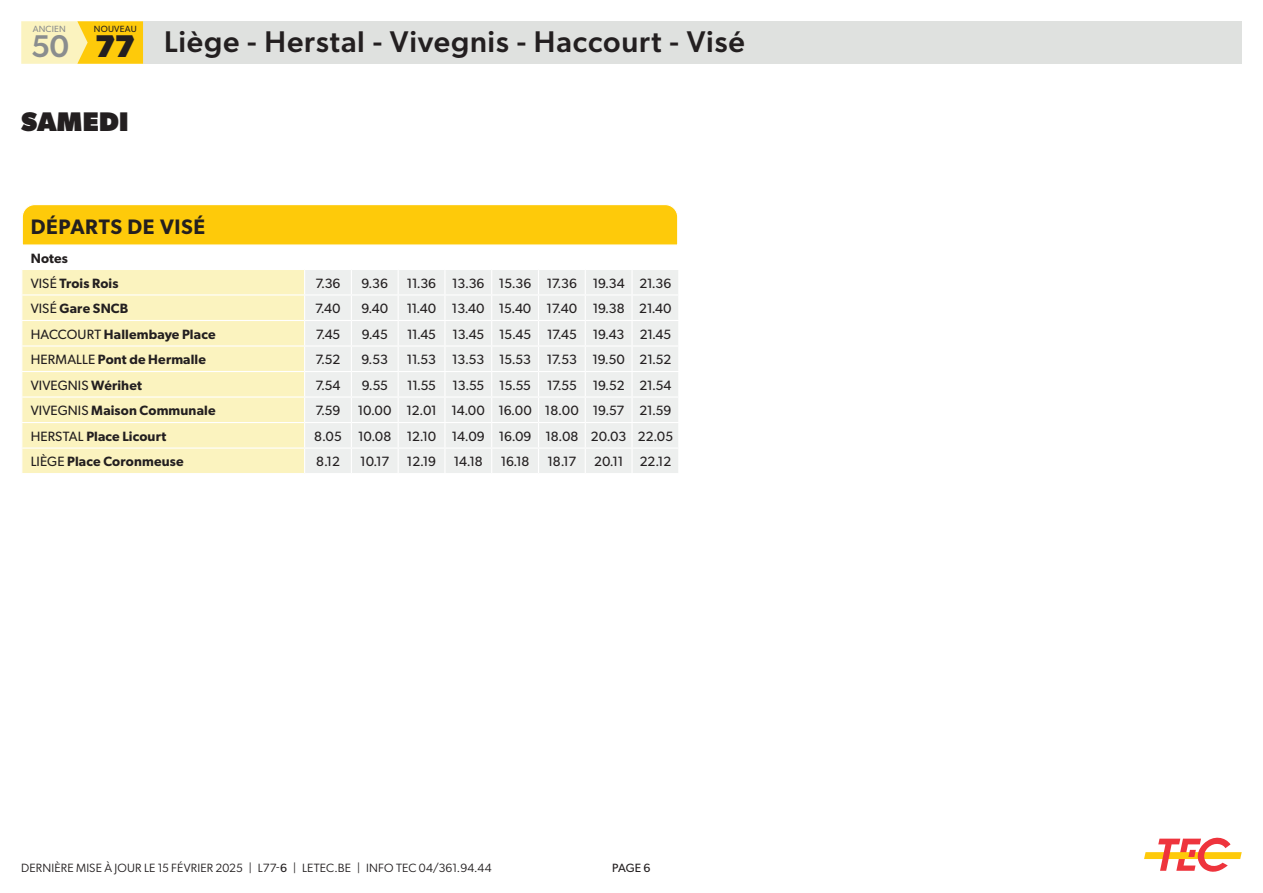
<style>
.page{position:relative;width:1263px;height:893px;background:#fff}
.page>*{position:absolute;margin:0;border:0;box-sizing:border-box;transform-origin:0 0}
.t1{font:500 31.5px "Gibson";color:#8a8d8e}
.t2{font:700 31.5px "Gibson";color:#231f20}
.t3{font:500 30px "Gibson";letter-spacing:.025em;color:#231f20}
.t4{font:800 27px "Gibson";letter-spacing:.01em;color:#231f20}
.t5{font:600 21px "Gibson";letter-spacing:.03em;color:#231f20}
.t6{font:13.5px "Gibson";color:#231f20}
.t7{font:600 13.5px "Gibson";letter-spacing:.01em;color:#231f20}
.t8{font:12px "Gibson";letter-spacing:.01em;color:#231f20}
.t9{font:12px "Gibson";color:#231f20}
.t10{font:9px "Gibson";letter-spacing:.025em;color:#231f20}
.t11{font:9px "Gibson";letter-spacing:.025em;color:#8a8d8e}
.s1{font-weight:400}
.s2{font-weight:600}
.s3{font-style:inherit}
</style>
<div class="page">
<div style="left:143px;top:21px;width:1099px;height:43px;background:#dfe1df"></div>
<div style="left:77px;top:21px;width:66px;height:43px;background:#feca0a"></div>
<svg style="left:21px;top:21px;width:67px;height:43px;background:#fbefb1"></svg>
<svg style="left:1144px;top:837px;width:98px;height:35px"></svg>
<svg style="left:22px;top:204px;width:656px;height:269px;background:#f6edc0"></svg>
<p class="t11" style="left:33px;top:23px;width:35px">ANCIEN</p>
<p class="t10" style="left:94px;top:23px;width:44px">NOUVEAU</p>
<h1 class="t2" style="left:95px;top:24px;width:42px">77</h1>
<h1 class="t1" style="left:32px;top:24px;width:39px">50</h1>
<p class="t4" style="left:21px;top:102px;width:109px">SAMEDI</p>
<h2 class="t3" style="left:164px;top:20px;width:582px">Liège - Herstal - Vivegnis - Haccourt - Visé</h2>
<p class="t5" style="left:31px;top:212px;width:176px">DÉPARTS DE VISÉ</p>
<p class="t7" style="left:31px;top:249px;width:39px">Notes</p>
<p class="t7" style="left:31px;top:273px;width:89px"><span class="s1">VISÉ</span> Trois Rois</p>
<p class="t6" style="left:315px;top:274px;width:27px">7.36</p>
<p class="t6" style="left:361px;top:274px;width:28px">9.36</p>
<p class="t6" style="left:407px;top:274px;width:31px">11.36</p>
<p class="t6" style="left:452px;top:274px;width:34px">13.36</p>
<p class="t6" style="left:499px;top:274px;width:34px">15.36</p>
<p class="t6" style="left:547px;top:274px;width:32px">17.36</p>
<p class="t6" style="left:593px;top:274px;width:33px">19.34</p>
<p class="t6" style="left:639px;top:274px;width:34px">21.36</p>
<p class="t7" style="left:31px;top:299px;width:99px"><span class="s1">VISÉ</span> Gare SNCB</p>
<p class="t6" style="left:315px;top:299px;width:27px">7.40</p>
<p class="t6" style="left:361px;top:299px;width:28px">9.40</p>
<p class="t6" style="left:407px;top:299px;width:31px">11.40</p>
<p class="t6" style="left:452px;top:299px;width:34px">13.40</p>
<p class="t6" style="left:499px;top:299px;width:34px">15.40</p>
<p class="t6" style="left:547px;top:299px;width:32px">17.40</p>
<p class="t6" style="left:593px;top:299px;width:33px">19.38</p>
<p class="t6" style="left:639px;top:299px;width:34px">21.40</p>
<p class="t7" style="left:31px;top:324px;width:186px"><span class="s1">HACCOURT</span> Hallembaye Place</p>
<p class="t6" style="left:316px;top:325px;width:26px">7.45</p>
<p class="t6" style="left:362px;top:325px;width:28px">9.45</p>
<p class="t6" style="left:407px;top:325px;width:30px">11.45</p>
<p class="t6" style="left:452px;top:325px;width:33px">13.45</p>
<p class="t6" style="left:499px;top:325px;width:33px">15.45</p>
<p class="t6" style="left:547px;top:325px;width:31px">17.45</p>
<p class="t6" style="left:593px;top:325px;width:33px">19.43</p>
<p class="t6" style="left:640px;top:325px;width:33px">21.45</p>
<p class="t7" style="left:31px;top:350px;width:177px"><span class="s1">HERMALLE</span> Pont de Hermalle</p>
<p class="t6" style="left:316px;top:350px;width:26px">7.52</p>
<p class="t6" style="left:362px;top:350px;width:28px">9.53</p>
<p class="t6" style="left:407px;top:350px;width:31px">11.53</p>
<p class="t6" style="left:452px;top:350px;width:34px">13.53</p>
<p class="t6" style="left:499px;top:350px;width:34px">15.53</p>
<p class="t6" style="left:547px;top:350px;width:32px">17.53</p>
<p class="t6" style="left:592px;top:350px;width:34px">19.50</p>
<p class="t6" style="left:639px;top:350px;width:33px">21.52</p>
<p class="t6" style="left:31px;top:376px;width:113px">VIVEGNIS <span class="s2">Wérihet</span></p>
<p class="t6" style="left:315px;top:376px;width:26px">7.54</p>
<p class="t6" style="left:362px;top:376px;width:27px">9.55</p>
<p class="t6" style="left:407px;top:376px;width:30px">11.55</p>
<p class="t6" style="left:452px;top:376px;width:33px">13.55</p>
<p class="t6" style="left:499px;top:376px;width:33px">15.55</p>
<p class="t6" style="left:547px;top:376px;width:31px">17.55</p>
<p class="t6" style="left:593px;top:376px;width:33px">19.52</p>
<p class="t6" style="left:639px;top:376px;width:33px">21.54</p>
<p class="t7" style="left:31px;top:401px;width:186px"><span class="s1">VIVEGNIS</span> Maison Communale</p>
<p class="t6" style="left:315px;top:401px;width:26px">7.59</p>
<p class="t6" style="left:358px;top:401px;width:35px">10.00</p>
<p class="t6" style="left:406px;top:401px;width:32px">12.01</p>
<p class="t6" style="left:451px;top:401px;width:35px">14.00</p>
<p class="t6" style="left:498px;top:401px;width:35px">16.00</p>
<p class="t6" style="left:545px;top:401px;width:35px">18.00</p>
<p class="t6" style="left:593px;top:401px;width:33px">19.57</p>
<p class="t6" style="left:639px;top:401px;width:33px">21.59</p>
<p class="t7" style="left:31px;top:426px;width:137px"><span class="s1">HERSTAL</span> Place Licourt</p>
<p class="t6" style="left:314px;top:427px;width:29px">8.05</p>
<p class="t6" style="left:358px;top:427px;width:35px">10.08</p>
<p class="t6" style="left:407px;top:427px;width:31px">12.10</p>
<p class="t6" style="left:452px;top:427px;width:34px">14.09</p>
<p class="t6" style="left:499px;top:427px;width:34px">16.09</p>
<p class="t6" style="left:545px;top:427px;width:35px">18.08</p>
<p class="t6" style="left:591px;top:427px;width:37px">20.03</p>
<p class="t6" style="left:638px;top:427px;width:37px">22.05</p>
<p class="t7" style="left:31px;top:452px;width:154px"><span class="s1">LIÈGE</span> Place Coronmeuse</p>
<p class="t6" style="left:316px;top:452px;width:25px">8.12</p>
<p class="t6" style="left:360px;top:452px;width:30px">10.17</p>
<p class="t6" style="left:407px;top:452px;width:31px">12.19</p>
<p class="t6" style="left:454px;top:452px;width:30px">14.18</p>
<p class="t6" style="left:501px;top:452px;width:30px">16.18</p>
<p class="t6" style="left:547px;top:452px;width:30px">18.17</p>
<p class="t6" style="left:594px;top:452px;width:30px">20.11</p>
<p class="t6" style="left:640px;top:452px;width:33px">22.12</p>
<p class="t8" style="left:21px;top:859px;width:472px">DERNIÈRE MISE À JOUR LE 15 FÉVRIER 2025 | L77-<span class="s3">6</span> | LETEC.BE | INFO TEC 04/361.94.44</p>
<p class="t9" style="left:612px;top:859px;width:40px">PAGE 6</p>
</div>
